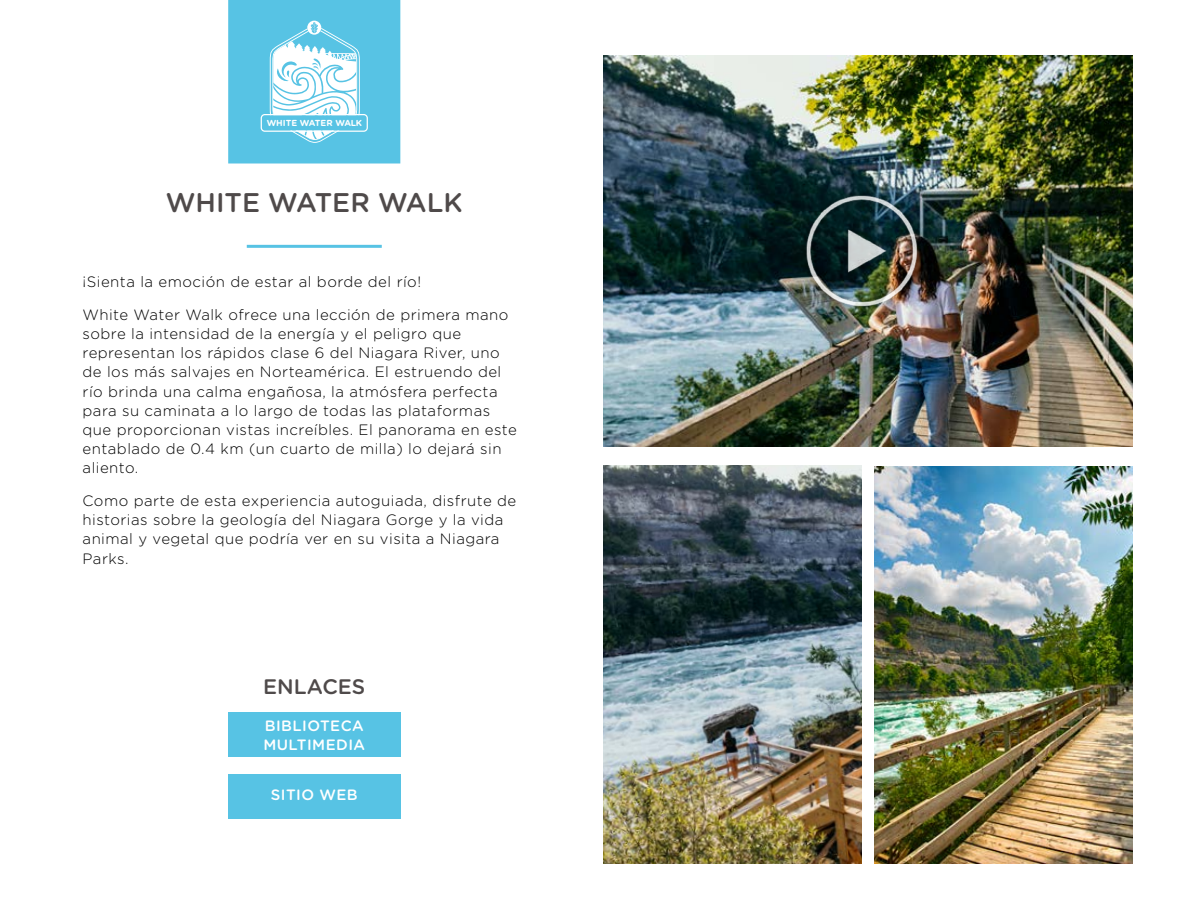
<style>
.page{position:relative;width:1188px;height:918px;background:#fff}
.page>*{position:absolute;margin:0;border:0;box-sizing:border-box;transform-origin:0 0}
.t1{font:500 27px "Gotham Rounded";color:#4f4a4a}
.t2{font:500 21px "Gotham Rounded";color:#4f4a4a}
.t3{font:300 15px/19.2px "Gotham Rounded";letter-spacing:.03em;color:#000}
.t4{font:500 15px/19.2px "Gotham Rounded";letter-spacing:.03em;color:#fff}
.t5{font:700 8.7px "Gotham Rounded";color:#fff}
</style>
<div class="page">
<img style="left:604px;top:465px;width:258px;height:399px">
<img style="left:604px;top:56px;width:528px;height:390px">
<img style="left:801px;top:190px;width:122px;height:122px">
<div style="left:229px;top:1px;width:171px;height:162px;background:#57c3e4"></div>
<div style="left:228px;top:0;width:172px;height:164px;border:2px solid #57c3e4"></div>
<div style="left:228px;top:713px;width:172px;height:44px;background:#57c3e4"></div>
<div style="left:228px;top:774px;width:172px;height:44px;background:#57c3e4"></div>
<img style="left:874px;top:467px;width:258px;height:397px">
<hr style="left:247px;top:245px;width:135px;height:3px;background:#57c3e4">
<svg style="left:261px;top:21px;width:107px;height:122px"></svg>
<p class="t5" style="left:267px;top:117px;width:97px">WHITE WATER WALK</p>
<h1 class="t1" style="left:166px;top:183px;width:298px">WHITE WATER WALK</h1>
<p class="t3" style="left:83px;top:265px;width:427px;line-height:32.7px">¡Sienta la emoción de estar al borde del río!<br>White Water Walk ofrece una lección de primera mano</p>
<p class="t3" style="left:83px;top:323px;width:436px">sobre la intensidad de la energía y el peligro que representan los rápidos clase 6 del Niagara River, uno de los más salvajes en Norteamérica. El estruendo del río brinda una calma engañosa, la atmósfera perfecta para su caminata a lo largo de todas las plataformas que proporcionan vistas increíbles. El panorama en este entablado de 0.4 km (un cuarto de milla) lo dejará sin aliento.</p>
<p class="t3" style="left:83px;top:490px;width:435px">Como parte de esta experiencia autoguiada, disfrute de historias sobre la geología del Niagara Gorge y la vida animal y vegetal que podría ver en su visita a Niagara Parks.</p>
<h2 class="t2" style="left:263px;top:672px;width:104px">ENLACES</h2>
<p class="t4" style="left:263px;top:715px;width:103px">BIBLIOTECA<br>MULTIMEDIA</p>
<p class="t4" style="left:271px;top:785px;width:89px">SITIO WEB</p>
</div>
